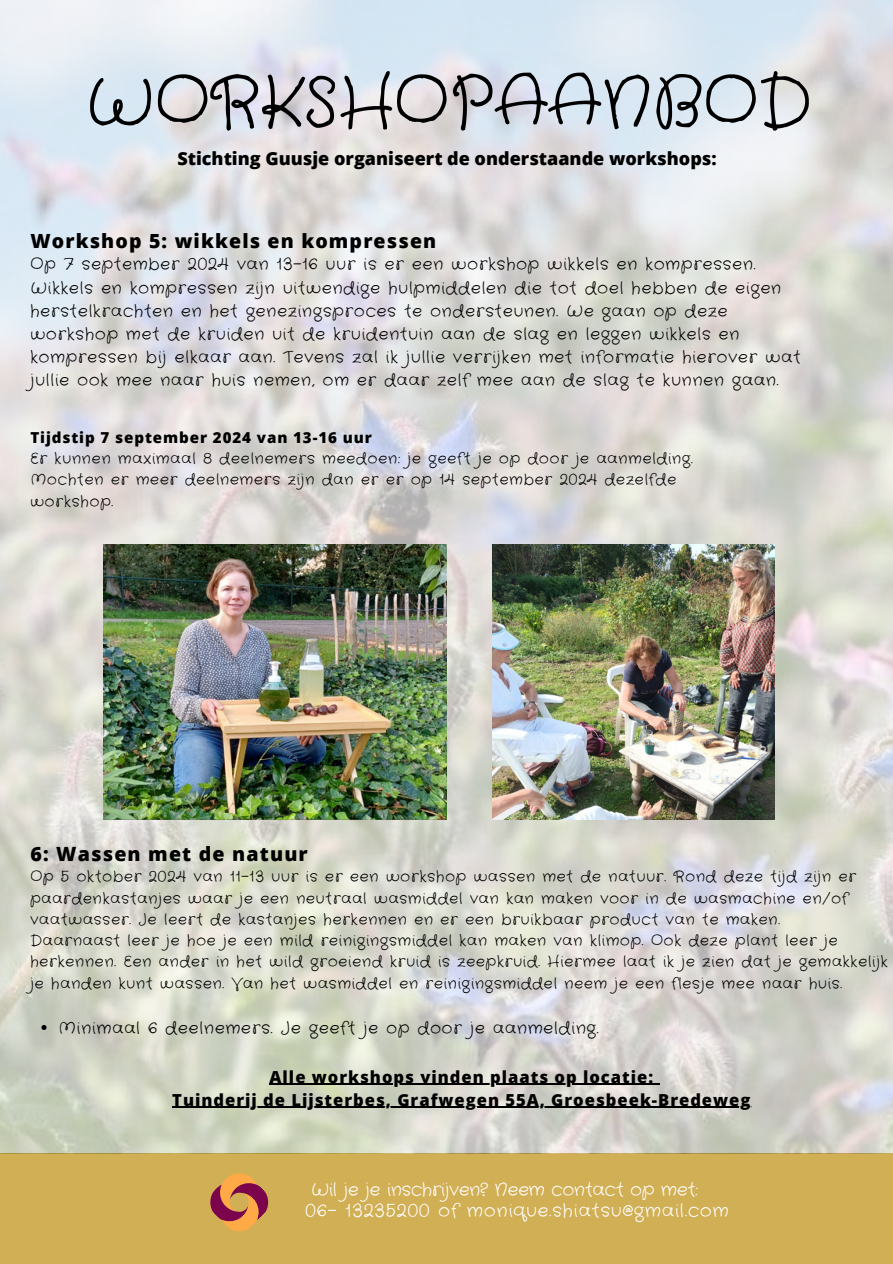
<style>
.page{position:relative;width:893px;height:1264px;background:#fff}
.page>*{position:absolute;margin:0;border:0;box-sizing:border-box;transform-origin:0 0}
.t1{font:69.6px "Crafty Girls";color:#000}
.t2{font:800 19.65px "Open Sans";letter-spacing:.06em;color:#000}
.t3{font:800 19.5px "Open Sans";letter-spacing:.06em;color:#000}
.t4{font:800 18px "Open Sans";color:#000}
.t5{font:18px "Crafty Girls";letter-spacing:.06em;color:#fff}
.t6{font:18px "Crafty Girls";color:#fff}
.t7{font:16.5px "Crafty Girls";letter-spacing:.06em;color:#000}
.t8{font:800 16.5px "Open Sans";letter-spacing:.06em;color:#000}
.t9{font:15.15px "Crafty Girls";letter-spacing:.06em;color:#000}
.t10{font:800 15.15px "Open Sans";letter-spacing:.06em;color:#000}
.t11{font:15px/21.1px "Crafty Girls";letter-spacing:.06em;color:#000}
</style>
<div class="page">
<div style="left:0;top:1153px;width:892px;height:110px;background:#d1af55"></div>
<img style="left:0;top:0;width:892px;height:1153px">
<svg style="left:210px;top:1173px;width:59px;height:58px"></svg>
<svg style="left:41px;top:1024px;width:5px;height:5px"></svg>
<hr style="left:269px;top:1083px;width:385px;height:1px;background:#000">
<hr style="left:172px;top:1106px;width:579px;height:1px;background:#000">
<img style="left:104px;top:545px;width:342px;height:274px">
<img style="left:492px;top:545px;width:282px;height:274px">
<p class="t1" style="left:85px;top:55px;width:728px">WORKSHOPAANBOD</p>
<p class="t4" style="left:177px;top:145px;width:540px">Stichting Guusje organiseert de onderstaande workshops:</p>
<p class="t3" style="left:30px;top:227px;width:407px">Workshop 5: wikkels en kompressen</p>
<p class="t7" style="left:30px;top:253px;width:726px">Op 7 september 2024 van 13-16 uur is er een workshop wikkels en kompressen.</p>
<p class="t7" style="left:30px;top:276px;width:752px">Wikkels en kompressen zijn uitwendige hulpmiddelen die tot doel hebben de eigen</p>
<p class="t7" style="left:30px;top:299px;width:698px">herstelkrachten en het genezingsproces te ondersteunen. We gaan op deze</p>
<p class="t7" style="left:30px;top:323px;width:710px">workshop met de kruiden uit de kruidentuin aan de slag en leggen wikkels en</p>
<p class="t7" style="left:30px;top:346px;width:771px">kompressen bij elkaar aan. Tevens zal ik jullie verrijken met informatie hierover wat</p>
<p class="t7" style="left:30px;top:369px;width:749px">jullie ook mee naar huis nemen, om er daar zelf mee aan de slag te kunnen gaan.</p>
<p class="t10" style="left:30px;top:427px;width:343px">Tijdstip 7 september 2024 van 13-16 uur</p>
<p class="t9" style="left:30px;top:448px;width:664px">Er kunnen maximaal 8 deelnemers meedoen: je geeft je op door je aanmelding.</p>
<p class="t9" style="left:30px;top:469px;width:647px">Mochten er meer deelnemers zijn dan er er op 14 september 2024 dezelfde</p>
<p class="t9" style="left:30px;top:491px;width:84px">workshop.</p>
<p class="t2" style="left:30px;top:840px;width:279px">6: Wassen met de natuur</p>
<p class="t11" style="left:30px;top:867px;width:827px">Op 5 oktober 2024 van 11-13 uur is er een workshop wassen met de natuur. Rond deze tijd zijn er paardenkastanjes waar je een neutraal wasmiddel van kan maken voor in de wasmachine en/of vaatwasser. Je leert de kastanjes herkennen en er een bruikbaar product van te maken.</p>
<p class="t11" style="left:30px;top:930px;width:858px">Daarnaast leer je hoe je een mild reinigingsmiddel kan maken van klimop. Ook deze plant leer je herkennen. Een ander in het wild groeiend kruid is zeepkruid. Hiermee laat ik je zien dat je gemakkelijk je handen kunt wassen. Van het wasmiddel en reinigingsmiddel neem je een flesje mee naar huis.</p>
<p class="t7" style="left:58px;top:1016px;width:541px">Minimaal 6 deelnemers. Je geeft je op door je aanmelding.</p>
<p class="t8" style="left:269px;top:1064px;width:385px">Alle workshops vinden plaats op locatie:</p>
<p class="t8" style="left:172px;top:1088px;width:579px">Tuinderij de Lijsterbes, Grafwegen 55A, Groesbeek-Bredeweg</p>
<p class="t6" style="left:311px;top:1177px;width:388px">Wil je je inschrijven? Neem contact op met:</p>
<p class="t5" style="left:305px;top:1198px;width:425px">06- 13235200 of monique.shiatsu@gmail.com</p>
</div>
